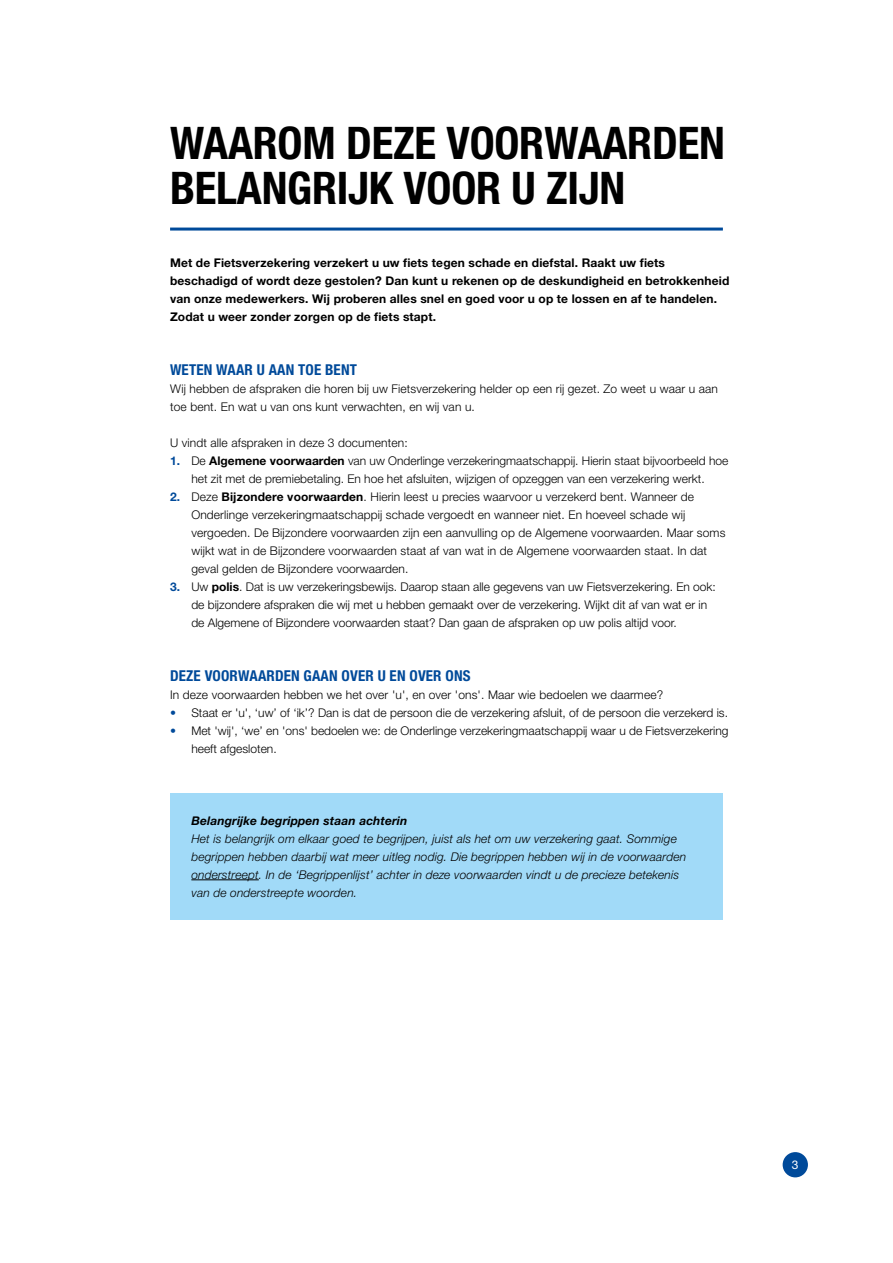
<style>
.page{position:relative;width:893px;height:1263px;background:#fff}
.page>*{position:absolute;margin:0;border:0;box-sizing:border-box;transform-origin:0 0}
.t1{font:700 condensed 45px/45px "Helvetica Neue LT Std";letter-spacing:-.005em;color:#000}
.t2{font:700 condensed 15px "Helvetica Neue LT Std";letter-spacing:.01em;color:#004a9a}
.t3{font:300 12px/18px "Helvetica Neue LT Std";color:#000}
.t4{font:700 12px/18px "Helvetica Neue LT Std";letter-spacing:.01em;color:#000}
.t5{font:italic 300 12px/18px "Helvetica Neue LT Std";letter-spacing:.01em;color:#000}
.t6{font:italic 700 12px "Helvetica Neue LT Std";letter-spacing:.01em;color:#000}
.t7{font:12px "Helvetica Neue LT Std";color:#fff}
.s1{font-weight:700;color:#004a9a}
.s2{font-weight:700}
.s3{color:#004a9a}
</style>
<div class="page">
<div style="left:783px;top:1152px;width:25px;height:25px;background:#004a9a;border-radius:50%"></div>
<div style="left:170px;top:793px;width:553px;height:126px;background:#a1daf8"></div>
<hr style="left:170px;top:228px;width:553px;height:3px;background:#004a9a">
<hr style="left:191px;top:879px;width:68px;height:1px;background:#000">
<h1 class="t1" style="left:170px;top:119px;width:556px">WAAROM DEZE VOORWAARDEN<br>BELANGRIJK VOOR U ZIJN</h1>
<p class="t4" style="left:170px;top:253px;width:561px">Met de Fietsverzekering verzekert u uw fiets tegen schade en diefstal. Raakt uw fiets beschadigd of wordt deze gestolen? Dan kunt u rekenen op de deskundigheid en betrokkenheid van onze medewerkers. Wij proberen alles snel en goed voor u op te lossen en af te handelen.<br>Zodat u weer zonder zorgen op de fiets stapt.</p>
<p class="t2" style="left:170px;top:360px;width:188px">WETEN WAAR U AAN TOE BENT</p>
<p class="t3" style="left:170px;top:379px;width:549px">Wij hebben de afspraken die horen bij uw Fietsverzekering helder op een rij gezet. Zo weet u waar u aan toe bent. En wat u van ons kunt verwachten, en wij van u.</p>
<p class="t3" style="left:170px;top:433px;width:239px">U vindt alle afspraken in deze 3 documenten:</p>
<p class="t3" style="left:170px;top:451px;width:560px;text-align:center"><span class="s1">1.</span> De <span class="s2">Algemene voorwaarden</span> van uw Onderlinge verzekeringmaatschappij. Hierin staat bijvoorbeeld hoe het zit met de premiebetaling. En hoe het afsluiten, wijzigen of opzeggen van een verzekering werkt.</p>
<p class="t3" style="left:191px;top:487px;width:536px;text-indent:-21px"><span class="s1">2.</span> Deze <span class="s2">Bijzondere voorwaarden</span>. Hierin leest u precies waarvoor u verzekerd bent. Wanneer de Onderlinge verzekeringmaatschappij schade vergoedt en wanneer niet. En hoeveel schade wij vergoeden. De Bijzondere voorwaarden zijn een aanvulling op de Algemene voorwaarden. Maar soms wijkt wat in de Bijzondere voorwaarden staat af van wat in de Algemene voorwaarden staat. In dat geval gelden de Bijzondere voorwaarden.</p>
<p class="t3" style="left:191px;top:577px;width:526px;text-indent:-21px"><span class="s1">3.</span> Uw <span class="s2">polis</span>. Dat is uw verzekeringsbewijs. Daarop staan alle gegevens van uw Fietsverzekering. En ook: de bijzondere afspraken die wij met u hebben gemaakt over de verzekering. Wijkt dit af van wat er in de Algemene of Bijzondere voorwaarden staat? Dan gaan de afspraken op uw polis altijd voor.</p>
<p class="t2" style="left:170px;top:666px;width:302px">DEZE VOORWAARDEN GAAN OVER U EN OVER ONS</p>
<p class="t3" style="left:170px;top:685px;width:495px">In deze voorwaarden hebben we het over 'u', en over 'ons'. Maar wie bedoelen we daarmee?</p>
<p class="t3" style="left:170px;top:703px;width:559px"><span class="s3">•</span> Staat er 'u', ‘uw’ of ‘ik’? Dan is dat de persoon die de verzekering afsluit, of de persoon die verzekerd is.</p>
<p class="t3" style="left:191px;top:721px;width:539px;text-indent:-21px"><span class="s3">•</span> Met 'wij', ‘we’ en 'ons' bedoelen we: de Onderlinge verzekeringmaatschappij waar u de Fietsverzekering heeft afgesloten.</p>
<p class="t6" style="left:191px;top:813px;width:218px">Belangrijke begrippen staan achterin</p>
<p class="t5" style="left:191px;top:829px;width:496px">Het is belangrijk om elkaar goed te begrijpen, juist als het om uw verzekering gaat. Sommige begrippen hebben daarbij wat meer uitleg nodig. Die begrippen hebben wij in de voorwaarden onderstreept. In de ‘Begrippenlijst’ achter in deze voorwaarden vindt u de precieze betekenis van de onderstreepte woorden.</p>
<p class="t7" style="left:792px;top:1157px;width:8px">3</p>
</div>
